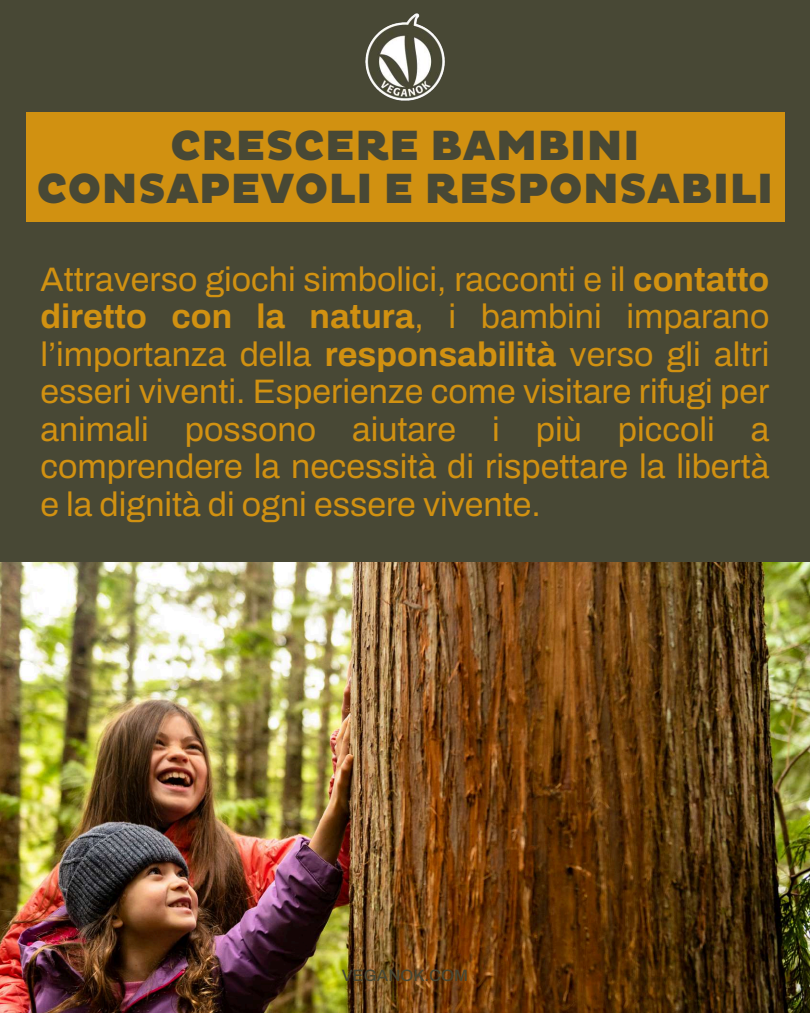
<style>
.page{position:relative;width:810px;height:1013px;background:#fff}
.page>*{position:absolute;margin:0;border:0;box-sizing:border-box;transform-origin:0 0}
.t1{font:900 43px/42.8px "Pluto";color:#484835;text-align:center}
.t2{font:34px/37.5px "Archivo";color:#d19111;text-align:justify}
.t3{font:500 16.5px "Archivo";color:#484835}
.s1{font-weight:700}
</style>
<div class="page">
<div style="left:0;top:0;width:810px;height:1012px;background:#484835"></div>
<img style="left:0;top:562px;width:810px;height:450px">
<div style="left:26px;top:113px;width:758px;height:109px;background:#d19111"></div>
<img style="left:365px;top:13px;width:80px;height:88px">
<p class="t1" style="left:36px;top:126px;width:739px">CRESCERE BAMBINI<br>CONSAPEVOLI E RESPONSABILI</p>
<p class="t2" style="left:40px;top:261px;width:731px">Attraverso giochi simbolici, racconti e il <span class="s1">contatto diretto con la natura</span>, i bambini imparano l’importanza della <span class="s1">responsabilità</span> verso gli altri esseri viventi. Esperienze come visitare rifugi per animali possono aiutare i più piccoli a comprendere la necessità di rispettare la libertà e la dignità di ogni essere vivente.</p>
<p class="t3" style="left:342px;top:966px;width:128px">VEGANOK.COM</p>
</div>
